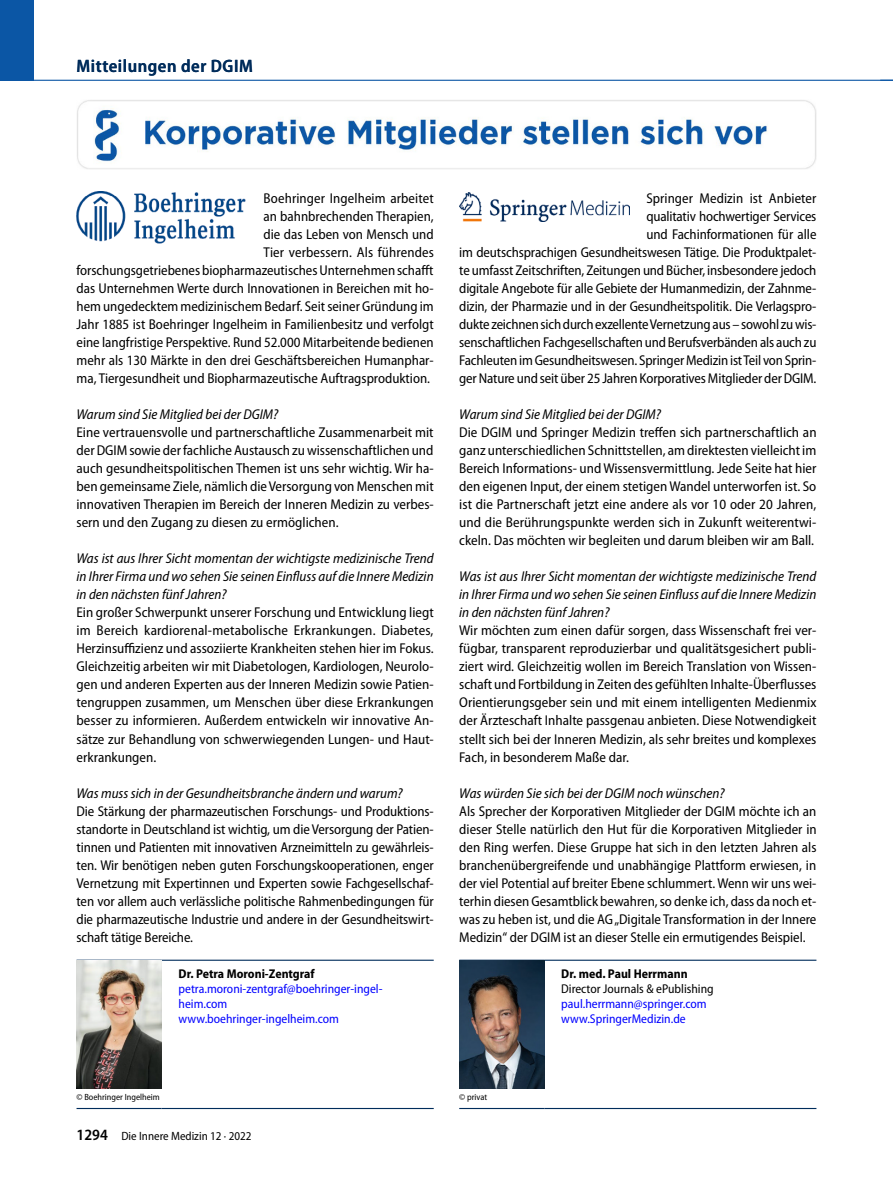
<style>
.page{position:relative;width:893px;height:1187px;background:#fff}
.page>*{position:absolute;margin:0;border:0;box-sizing:border-box;transform-origin:0 0}
.t1{font:600 semi-condensed 18px "Myriad Pro";letter-spacing:.03em;color:#002c5b}
.t2{font:semi-condensed 14.25px/18px "Myriad Pro";color:#000;text-align:justify}
.t3{font:italic semi-condensed 14.25px/18px "Myriad Pro";color:#000;text-align:justify}
.t4{font:semi-condensed 12.75px/15px "Myriad Pro";color:#00f}
.t5{font:700 semi-condensed 12.75px "Myriad Pro";color:#000}
.t6{font:semi-condensed 12.75px "Myriad Pro";color:#000}
.t7{font:semi-condensed 12px "Myriad Pro";color:#000}
.t8{font:semi-condensed 9px "Myriad Pro";color:#000}
.s1{font-weight:600;font-size:15.75px}
</style>
<div class="page">
<hr style="left:162px;top:959px;width:272px;height:1px;background:#002c5b">
<hr style="left:162px;top:1107px;width:272px;height:1px;background:#002c5b">
<hr style="left:77px;top:959px;width:85px;height:1px;background:#002c5b">
<hr style="left:77px;top:1107px;width:85px;height:1px;background:#002c5b">
<img style="left:77px;top:960px;width:85px;height:128px">
<hr style="left:544px;top:959px;width:272px;height:1px;background:#002c5b">
<hr style="left:544px;top:1107px;width:272px;height:1px;background:#002c5b">
<hr style="left:459px;top:959px;width:85px;height:1px;background:#002c5b">
<hr style="left:459px;top:1107px;width:85px;height:1px;background:#002c5b">
<img style="left:459px;top:960px;width:85px;height:128px">
<img style="left:459px;top:193px;width:170px;height:28px">
<img style="left:77px;top:191px;width:169px;height:52px">
<img style="left:77px;top:100px;width:739px;height:69px">
<div style="left:0;top:0;width:34px;height:81px;background:#0b56a5"></div>
<hr style="left:0;top:80px;width:893px;height:1px;background:#0b56a5">
<p class="t1" style="left:77px;top:56px;width:178px">Mitteilungen der DGIM</p>
<p class="t2" style="left:77px;top:190px;width:359px;text-align:right">Boehringer Ingelheim arbeitet<br>an bahnbrechenden Therapien,<br>die das Leben von Mensch und<br>Tier verbessern. Als führendes<br>forschungsgetriebenes biopharmazeutisches Unternehmen schafft das Unternehmen Werte durch Innovationen in Bereichen mit ho&shy;hem ungedecktem medizinischem Bedarf. Seit seiner Gründung im Jahr 1885 ist Boehringer Ingelheim in Familienbesitz und verfolgt eine langfristige Perspektive. Rund 52.000 Mitarbeitende bedienen mehr als 130 Märkte in den drei Geschäftsbereichen Humanphar&shy;ma, Tiergesundheit und Biopharmazeutische Auftragsproduktion.</p>
<p class="t3" style="left:77px;top:406px;width:203px">Warum sind Sie Mitglied bei der DGIM?</p>
<p class="t2" style="left:77px;top:424px;width:359px">Eine vertrauensvolle und partnerschaftliche Zusammenarbeit mit der DGIM sowie der fachliche Austausch zu wissenschaftlichen und auch gesundheitspolitischen Themen ist uns sehr wichtig. Wir ha&shy;ben gemeinsame Ziele, nämlich die Versorgung von Menschen mit innovativen Therapien im Bereich der Inneren Medizin zu verbes&shy;sern und den Zugang zu diesen zu ermöglichen.</p>
<p class="t3" style="left:77px;top:550px;width:359px">Was ist aus Ihrer Sicht momentan der wichtigste medizinische Trend in Ihrer Firma und wo sehen Sie seinen Einfluss auf die Innere Medizin in den nächsten fünf Jahren?</p>
<p class="t2" style="left:77px;top:604px;width:359px">Ein großer Schwerpunkt unserer Forschung und Entwicklung liegt im Bereich kardiorenal-metabolische Erkrankungen. Diabetes, Herzinsuffizienz und assoziierte Krankheiten stehen hier im Fokus.<br>Gleichzeitig arbeiten wir mit Diabetologen, Kardiologen, Neurolo&shy;gen und anderen Experten aus der Inneren Medizin sowie Patien&shy;tengruppen zusammen, um Menschen über diese Erkrankungen besser zu informieren. Außerdem entwickeln wir innovative An&shy;sätze zur Behandlung von schwerwiegenden Lungen- und Haut&shy;erkrankungen.</p>
<p class="t3" style="left:77px;top:784px;width:328px">Was muss sich in der Gesundheitsbranche ändern und warum?</p>
<p class="t2" style="left:77px;top:802px;width:359px">Die Stärkung der pharmazeutischen Forschungs- und Produktions&shy;standorte in Deutschland ist wichtig, um die Versorgung der Patien&shy;tinnen und Patienten mit innovativen Arzneimitteln zu gewährleis&shy;ten. Wir benötigen neben guten Forschungskooperationen, enger Vernetzung mit Expertinnen und Experten sowie Fachgesellschaf&shy;ten vor allem auch verlässliche politische Rahmenbedingungen für die pharmazeutische Industrie und andere in der Gesundheitswirt&shy;schaft tätige Bereiche.</p>
<p class="t5" style="left:179px;top:966px;width:138px">Dr. Petra Moroni-Zentgraf</p>
<p class="t4" style="left:179px;top:981px;width:205px">petra.moroni-zentgraf@boehringer-ingel&shy;heim.com www.boehringer-ingelheim.com</p>
<p class="t2" style="left:459px;top:190px;width:359px;text-align:right">Springer Medizin ist Anbieter<br>qualitativ hochwertiger Services<br>und Fachinformationen für alle<br>im deutschsprachigen Gesundheitswesen Tätige. Die Produktpalet&shy;te umfasst Zeitschriften, Zeitungen und Bücher, insbesondere jedoch digitale Angebote für alle Gebiete der Humanmedizin, der Zahnme&shy;dizin, der Pharmazie und in der Gesundheitspolitik. Die Verlagspro&shy;dukte zeichnen sich durch exzellente Vernetzung aus – sowohl zu wis&shy;senschaftlichen Fachgesellschaften und Berufsverbänden als auch zu Fachleuten im Gesundheitswesen. Springer Medizin ist Teil von Sprin&shy;ger Nature und seit über 25 Jahren Korporatives Mitglieder der DGIM.</p>
<p class="t3" style="left:459px;top:406px;width:203px">Warum sind Sie Mitglied bei der DGIM?</p>
<p class="t2" style="left:459px;top:424px;width:359px">Die DGIM und Springer Medizin treffen sich partnerschaftlich an ganz unterschiedlichen Schnittstellen, am direktesten vielleicht im Bereich Informations- und Wissensvermittlung. Jede Seite hat hier den eigenen Input, der einem stetigen Wandel unterworfen ist. So ist die Partnerschaft jetzt eine andere als vor 10 oder 20 Jahren, und die Berührungspunkte werden sich in Zukunft weiterentwi&shy;ckeln. Das möchten wir begleiten und darum bleiben wir am Ball.</p>
<p class="t3" style="left:459px;top:568px;width:359px">Was ist aus Ihrer Sicht momentan der wichtigste medizinische Trend in Ihrer Firma und wo sehen Sie seinen Einfluss auf die Innere Medizin in den nächsten fünf Jahren?</p>
<p class="t2" style="left:459px;top:622px;width:359px">Wir möchten zum einen dafür sorgen, dass Wissenschaft frei ver&shy;fügbar, transparent reproduzierbar und qualitätsgesichert publi&shy;ziert wird. Gleichzeitig wollen im Bereich Translation von Wissen&shy;schaft und Fortbildung in Zeiten des gefühlten Inhalte-Überflusses Orientierungsgeber sein und mit einem intelligenten Medienmix der Ärzteschaft Inhalte passgenau anbieten. Diese Notwendigkeit stellt sich bei der Inneren Medizin, als sehr breites und komplexes Fach, in besonderem Maße dar.</p>
<p class="t3" style="left:459px;top:784px;width:267px">Was würden Sie sich bei der DGIM noch wünschen?</p>
<p class="t2" style="left:459px;top:802px;width:359px">Als Sprecher der Korporativen Mitglieder der DGIM möchte ich an dieser Stelle natürlich den Hut für die Korporativen Mitglieder in den Ring werfen. Diese Gruppe hat sich in den letzten Jahren als branchenübergreifende und unabhängige Plattform erwiesen, in der viel Potential auf breiter Ebene schlummert. Wenn wir uns wei&shy;terhin diesen Gesamtblick bewahren, so denke ich, dass da noch et&shy;was zu heben ist, und die AG „Digitale Transformation in der Innere Medizin“ der DGIM ist an dieser Stelle ein ermutigendes Beispiel.</p>
<p class="t5" style="left:561px;top:966px;width:128px">Dr. med. Paul Herrmann</p>
<p class="t6" style="left:561px;top:982px;width:154px">Director Journals &amp; ePublishing</p>
<p class="t4" style="left:561px;top:996px;width:147px">paul.herrmann@springer.com www.SpringerMedizin.de</p>
<p class="t8" style="left:77px;top:1091px;width:85px">© Boehringer Ingelheim</p>
<p class="t7" style="left:77px;top:1129px;width:176px"><span class="s1">1294</span> Die Innere Medizin 12 · 2022</p>
<p class="t8" style="left:459px;top:1091px;width:29px">© privat</p>
</div>
